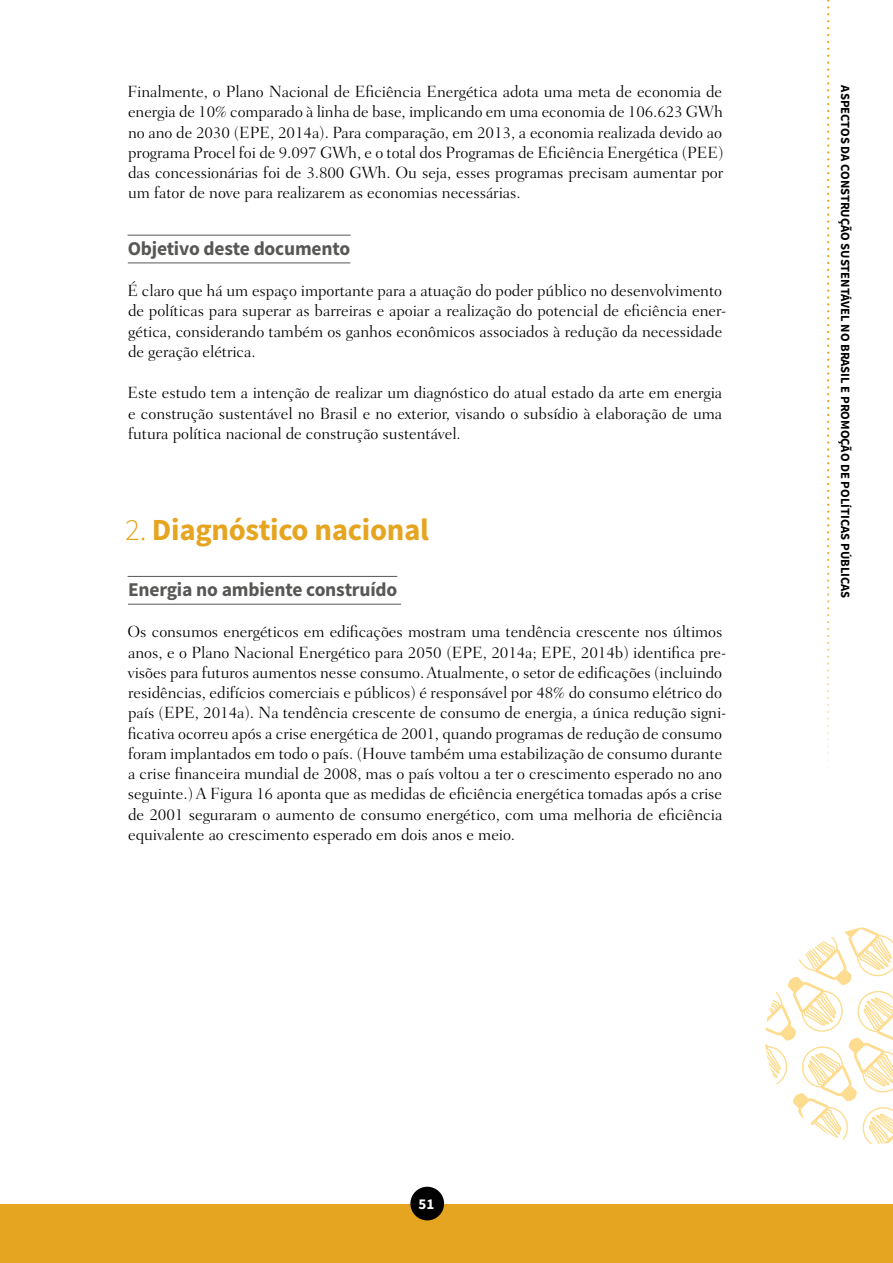
<style>
.page{position:relative;width:893px;height:1263px;background:#fff}
.page>*{position:absolute;margin:0;border:0;box-sizing:border-box;transform-origin:0 0}
.t1{font:700 30.75px "Source Sans Pro";color:#e6a520}
.t2{font:700 19.5px "Source Sans Pro";letter-spacing:-.01em;color:#575756}
.t3{font:300 16.5px/20.2px "Fairfield LT Std";letter-spacing:-.005em;color:#000;text-align:justify}
.t4{font:700 15px "Source Sans Pro";color:#fff}
.t5{font:700 12.6px "Source Sans Pro";color:#000}
.s1{font-weight:300}
</style>
<div class="page">
<svg style="left:765px;top:927px;width:128px;height:217px"></svg>
<div style="left:0;top:1204px;width:893px;height:59px;background:#e6a520"></div>
<svg style="left:827px;top:0;width:2px;height:768px"></svg>
<div style="left:410px;top:1187px;width:34px;height:33px;background:#000;border-radius:50%"></div>
<hr style="left:128px;top:235px;width:223px;height:1px;background:#575756">
<hr style="left:128px;top:263px;width:222px;height:1px;background:#575756">
<hr style="left:128px;top:576px;width:269px;height:1px;background:#575756">
<hr style="left:128px;top:604px;width:273px;height:1px;background:#575756">
<p class="t3" style="left:128px;top:82px;width:597px">Finalmente, o Plano Nacional de Eficiência Energética adota uma meta de economia de energia de 10% comparado à linha de base, implicando em uma economia de 106.623 GWh no ano de 2030 (EPE, 2014a). Para comparação, em 2013, a economia realizada devido ao programa Procel foi de 9.097 GWh, e o total dos Programas de Eficiência Energética (PEE) das concessionárias foi de 3.800 GWh. Ou seja, esses programas precisam aumentar por um fator de nove para realizarem as economias necessárias.</p>
<p class="t2" style="left:128px;top:236px;width:224px">Objetivo deste documento</p>
<p class="t3" style="left:128px;top:281px;width:600px;text-align:left">É claro que há um espaço importante para a atuação do poder público no desenvolvimento de políticas para superar as barreiras e apoiar a realização do potencial de eficiência ener&shy;gética, considerando também os ganhos econômicos associados à redução da necessidade de geração elétrica.</p>
<p class="t3" style="left:128px;top:383px;width:596px">Este estudo tem a intenção de realizar um diagnóstico do atual estado da arte em energia e construção sustentável no Brasil e no exterior, visando o subsídio à elaboração de uma futura política nacional de construção sustentável.</p>
<h1 class="t1" style="left:125px;top:510px;width:305px"><span class="s1">2.</span> Diagnóstico nacional</h1>
<p class="t2" style="left:128px;top:577px;width:271px">Energia no ambiente construído</p>
<p class="t3" style="left:127px;top:622px;width:600px;text-align:left">Os consumos energéticos em edificações mostram uma tendência crescente nos últimos anos, e o Plano Nacional Energético para 2050 (EPE, 2014a; EPE, 2014b) identifica pre&shy;visões para futuros aumentos nesse consumo. Atualmente, o setor de edificações (incluindo residências, edifícios comerciais e públicos) é responsável por 48% do consumo elétrico do país (EPE, 2014a). Na tendência crescente de consumo de energia, a única redução signi&shy;ficativa ocorreu após a crise energética de 2001, quando programas de redução de consumo foram implantados em todo o país. (Houve também uma estabilização de consumo durante a crise financeira mundial de 2008, mas o país voltou a ter o crescimento esperado no ano seguinte.) A Figura 16 aponta que as medidas de eficiência energética tomadas após a crise de 2001 seguraram o aumento de consumo energético, com uma melhoria de eficiência equivalente ao crescimento esperado em dois anos e meio.</p>
<p class="t5" style="left:853px;top:85px;width:514px;rotate:90deg">Aspectos da Construção Sustentável no Brasil e Promoção de Políticas Públicas</p>
<p class="t4" style="left:418px;top:1194px;width:17px">51</p>
</div>
